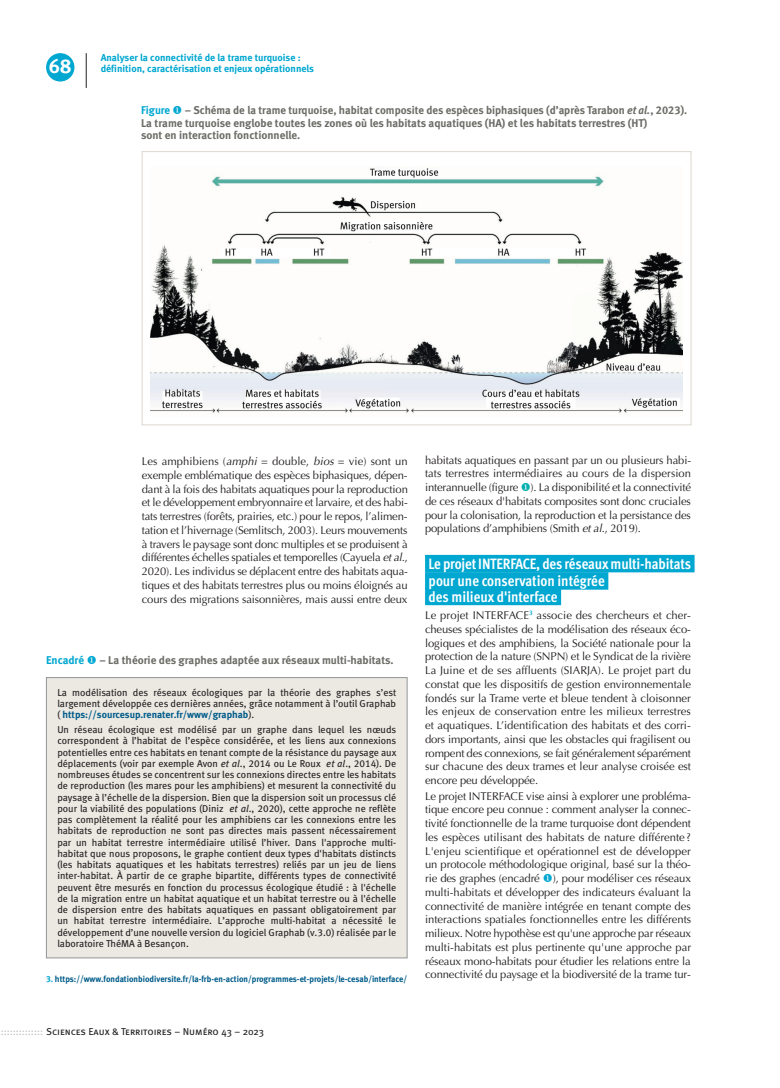
<style>
.page{position:relative;width:780px;height:1088px;background:#fff}
.page>*{position:absolute;margin:0;border:0;box-sizing:border-box;transform-origin:0 0}
.t1{font:700 20px "Meta Bold LF Caps";color:#fff}
.t2{font:15px/17.2px "Meta Cond OT Bold";letter-spacing:-.01em;color:#fff}
.t3{font:11.25px/13.8px "Optima";letter-spacing:-.015em;color:#231f20;text-align:justify}
.t4{font:700 11.25px/12.5px "Meta Bold LF Roman";color:#6c6d67}
.t5{font:10px/11.2px "Meta Book LF Roman";color:#231f20}
.t6{font:700 10px/11.2px "Meta Bold LF Roman";color:#00a7d1}
.t7{font:10px "Meta Book Caps";letter-spacing:-.005em;color:#231f20}
.t8{font:700 10px "Meta Bold LF Roman";color:#005c8a}
.t9{font:700 8.75px "Meta Bold LF Roman";color:#005c8a;scale:.96 1}
.s1{color:#00a7d1}
.s2{font-family:"Meta Bold LF Italic"}
.s3{font-style:italic}
.s4{color:#00afad}
.s5{font-family:"Meta Book LF Roman";font-weight:400;color:#231f20}
.s6{font-family:"Meta Pro";font-style:italic}
.s7{color:#bcbdc0}
</style>
<div class="page">
<div style="left:46px;top:53px;width:28px;height:28px;background:#00a7d1;border-radius:50%"></div>
<hr style="left:86px;top:53px;width:1px;height:35px;background:#231f20">
<div style="left:46px;top:677px;width:361px;height:281px;background:#ece9e3"></div>
<div style="left:46px;top:677px;width:361px;height:281px;border:1px solid #939598"></div>
<div style="left:425px;top:555px;width:269px;height:17px;background:#00a7d1"></div>
<div style="left:425px;top:572px;width:183px;height:18px;background:#00a7d1"></div>
<div style="left:425px;top:588px;width:136px;height:17px;background:#00a7d1"></div>
<img style="left:150px;top:168px;width:532px;height:245px">
<div style="left:142px;top:151px;width:549px;height:274px;border:1px solid #ddd8cd"></div>
<h1 class="t1" style="left:49px;top:54px;width:24px">68</h1>
<p class="t6" style="left:101px;top:51px;width:215px">Analyser la connectivité de la trame turquoise : définition, caractérisation et enjeux opérationnels</p>
<p class="t4" style="left:141px;top:104px;width:547px"><span class="s1">Figure</span> <span class="s1">◆</span> – Schéma de la trame turquoise, habitat composite des espèces biphasiques (d’après Tarabon <span class="s2">et al.</span>, 2023).<br>La trame turquoise englobe toutes les zones où les habitats aquatiques (HA) et les habitats terrestres (HT)<br>sont en interaction fonctionnelle.</p>
<p class="t3" style="left:142px;top:454px;width:267px">Les amphibiens (<span class="s3">amphi</span> = double, <span class="s3">bios</span> = vie) sont un exemple emblématique des espèces biphasiques, dépen&shy;dant à la fois des habitats aquatiques pour la reproduction et le développement embryonnaire et larvaire, et des habi&shy;tats terrestres (forêts, prairies, etc.) pour le repos, l’alimen&shy;tation et l’hivernage (Semlitsch, 2003). Leurs mouvements à travers le paysage sont donc multiples et se produisent à différentes échelles spatiales et temporelles (Cayuela <span class="s3">et al.</span>, 2020). Les individus se déplacent entre des habitats aqua&shy;tiques et des habitats terrestres plus ou moins éloignés au cours des migrations saisonnières, mais aussi entre deux</p>
<p class="t3" style="left:425px;top:453px;width:267px">habitats aquatiques en passant par un ou plusieurs habi&shy;tats terrestres intermédiaires au cours de la dispersion interannuelle (figure <span class="s4">◆</span>). La disponibilité et la connectivité de ces réseaux d'habitats composites sont donc cruciales pour la colonisation, la reproduction et la persistance des populations d’amphibiens (Smith <span class="s3">et al</span>., 2019).</p>
<h2 class="t2" style="left:428px;top:555px;width:264px">Le projet INTERFACE, des réseaux multi-habitats pour une conservation intégrée</h2>
<h2 class="t2" style="left:428px;top:588px;width:130px">des milieux d'interface</h2>
<p class="t3" style="left:425px;top:609px;width:267px">Le projet INTERFACE<sup>3</sup> associe des chercheurs et cher&shy;cheuses spécialistes de la modélisation des réseaux éco&shy;logiques et des amphibiens, la Société nationale pour la protection de la nature (SNPN) et le Syndicat de la rivière La Juine et de ses affluents (SIARJA). Le projet part du constat que les dispositifs de gestion environnementale fondés sur la Trame verte et bleue tendent à cloisonner les enjeux de conservation entre les milieux terrestres et aquatiques. L’identification des habitats et des corri&shy;dors importants, ainsi que les obstacles qui fragilisent ou rompent des connexions, se fait généralement séparément sur chacune des deux trames et leur analyse croisée est encore peu développée.</p>
<p class="t3" style="left:425px;top:789px;width:267px">Le projet INTERFACE vise ainsi à explorer une probléma&shy;tique encore peu connue : comment analyser la connec&shy;tivité fonctionnelle de la trame turquoise dont dépendent les espèces utilisant des habitats de nature différente ?<br>L'enjeu scientifique et opérationnel est de développer un protocole méthodologique original, basé sur la théo&shy;rie des graphes (encadré <span class="s1">◆</span>), pour modéliser ces réseaux multi-habitats et développer des indicateurs évaluant la connectivité de manière intégrée en tenant compte des interactions spatiales fonctionnelles entre les différents milieux. Notre hypothèse est qu'une approche par réseaux multi-habitats est plus pertinente qu'une approche par réseaux mono-habitats pour étudier les relations entre la connectivité du paysage et la biodiversité de la trame tur-</p>
<p class="t4" style="left:46px;top:653px;width:349px"><span class="s1">Encadré</span> <span class="s1">◆</span> – La théorie des graphes adaptée aux réseaux multi-habitats.</p>
<p class="t5" style="left:57px;top:687px;width:340px">La modélisation des réseaux écologiques par la théorie des graphes s’est largement développée ces dernières années, grâce notamment à l’outil Graphab</p>
<p class="t8" style="left:57px;top:709px;width:198px"><span class="s5">(</span> https://sourcesup.renater.fr/www/graphab<span class="s5">).</span></p>
<p class="t5" style="left:57px;top:724px;width:340px;text-align:justify">Un réseau écologique est modélisé par un graphe dans lequel les nœuds correspondent à l’habitat de l’espèce considérée, et les liens aux connexions potentielles entre ces habitats en tenant compte de la résistance du paysage aux déplacements (voir par exemple Avon <span class="s6">et al</span>., 2014 ou Le Roux <span class="s6">et al</span>., 2014). De nombreuses études se concentrent sur les connexions directes entre les habitats de reproduction (les mares pour les amphibiens) et mesurent la connectivité du paysage à l’échelle de la dispersion. Bien que la dispersion soit un processus clé pour la viabilité des populations (Diniz <span class="s6">et al</span>., 2020), cette approche ne reflète pas complètement la réalité pour les amphibiens car les connexions entre les habitats de reproduction ne sont pas directes mais passent nécessairement par un habitat terrestre intermédiaire utilisé l’hiver. Dans l'approche multi&shy;habitat que nous proposons, le graphe contient deux types d'habitats distincts (les habitats aquatiques et les habitats terrestres) reliés par un jeu de liens inter-habitat. À partir de ce graphe bipartite, différents types de connectivité peuvent être mesurés en fonction du processus écologique étudié : à l'échelle de la migration entre un habitat aquatique et un habitat terrestre ou à l'échelle de dispersion entre des habitats aquatiques en passant obligatoirement par un habitat terrestre intermédiaire. L’approche multi-habitat a nécessité le développement d’une nouvelle version du logiciel Graphab (v.3.0) réalisée par le laboratoire ThéMA à Besançon.</p>
<p class="t9" style="left:46px;top:973px;width:377px"><span class="s1">3.</span> https://www.fondationbiodiversite.fr/la-frb-en-action/programmes-et-projets/le-cesab/interface/</p>
<p class="t7" style="left:1px;top:1026px;width:265px"><span class="s7">::::::::::::::</span> Sciences Eaux &amp; Territoires – Numéro 43 – 2023</p>
</div>
